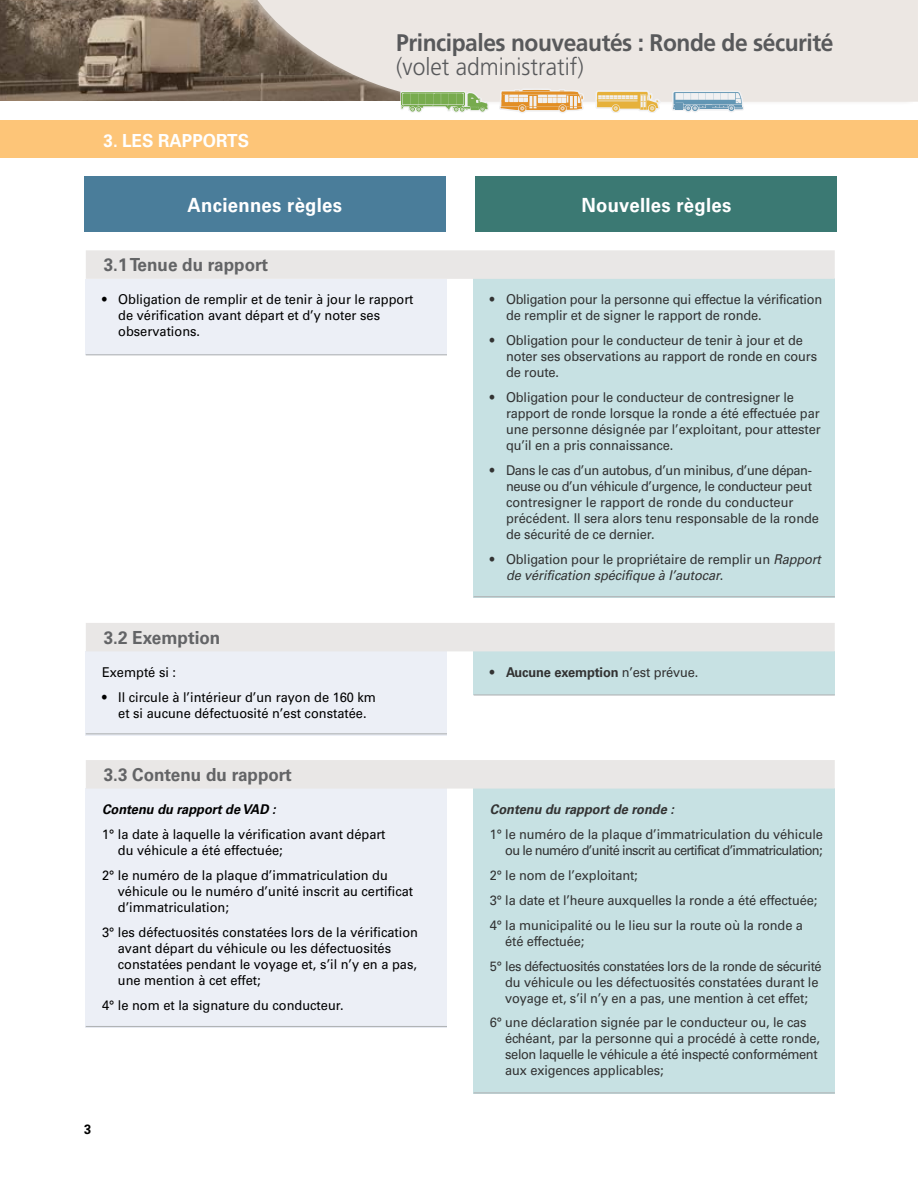
<style>
.page{position:relative;width:918px;height:1188px;background:#fff}
.page>*{position:absolute;margin:0;border:0;box-sizing:border-box;transform-origin:0 0}
.t1{font:700 24px "Frutiger LT Std";letter-spacing:-.02em;color:#58595b;scale:.95 1}
.t2{font:300 24px "Frutiger LT Std";color:#58595b;scale:.95 1}
.t3{font:700 19.5px "Univers";letter-spacing:.015em;color:#fff;scale:.95 1}
.titre_chapitre_numer{font:700 18px "Univers";color:#636466;scale:.95 1}
.Gros_titre{font:700 18px "Univers";color:#fff;scale:.95 1}
.courant{font:13.5px/16px "Univers";letter-spacing:-.01em;color:#000;scale:.95 1}
.courant-2{font:13.5px/16px "Univers";letter-spacing:-.05em;color:#000;text-align:right;scale:.95 1}
.courant-3{font:13.5px/25px "Univers";letter-spacing:-.03em;color:#000;scale:.95 1}
.sous_titre_noir{font:italic 700 13.5px "Univers";color:#000;scale:.95 1}
.abcd_-_sous_titre{font:700 13.5px "Univers";letter-spacing:-.01em;color:#000;scale:.95 1}
.s1{font-style:italic}
.s2{font-weight:400}
</style>
<div class="page">
<div style="left:84px;top:176px;width:361px;height:56px;background:#4a7d9a"></div>
<div style="left:476px;top:176px;width:361px;height:56px;background:#3b7973"></div>
<img style="left:0;top:0;width:225px;height:100px">
<div style="left:225px;top:0;width:691px;height:105px;background:#c7beb4;opacity:.85"></div>
<svg style="left:240px;top:0;width:678px;height:102px;background:#ddd6d1"></svg>
<svg style="left:400px;top:91px;width:89px;height:22px"></svg>
<svg style="left:498px;top:88px;width:87px;height:25px"></svg>
<svg style="left:595px;top:88px;width:66px;height:24px"></svg>
<hr style="left:640px;top:95px;width:3px;height:15px;background:#e8b33b">
<svg style="left:671px;top:90px;width:73px;height:22px"></svg>
<div style="left:86px;top:279px;width:361px;height:75px;background:#eceff6"></div>
<div style="left:86px;top:651px;width:361px;height:85px;background:#eceff6"></div>
<div style="left:86px;top:789px;width:361px;height:239px;background:#eceff6"></div>
<div style="left:474px;top:279px;width:361px;height:319px;background:#c7e1e3"></div>
<div style="left:474px;top:651px;width:361px;height:44px;background:#c7e1e3"></div>
<div style="left:474px;top:788px;width:361px;height:306px;background:#c7e1e3"></div>
<hr style="left:86px;top:354px;width:361px;height:1px;background:#b1b4b6">
<hr style="left:86px;top:733px;width:361px;height:1px;background:#b1b4b6">
<hr style="left:86px;top:1026px;width:361px;height:1px;background:#b1b4b6">
<div style="left:86px;top:250px;width:749px;height:29px;background:#e9e7e6"></div>
<div style="left:86px;top:623px;width:749px;height:28px;background:#e9e7e6"></div>
<div style="left:86px;top:760px;width:749px;height:29px;background:#e9e7e6"></div>
<hr style="left:474px;top:596px;width:361px;height:1px;background:#b1b4b6">
<hr style="left:474px;top:694px;width:361px;height:2px;background:#b1b4b6">
<hr style="left:474px;top:1092px;width:361px;height:1px;background:#b1b4b6">
<div style="left:0;top:120px;width:918px;height:38px;background:#fdc578"></div>
<h1 class="t1" style="left:396px;top:29px;width:462px">Principales nouveautés : Ronde de sécurité</h1>
<h1 class="t2" style="left:396px;top:53px;width:199px">(volet administratif)</h1>
<p class="Gros_titre" style="left:104px;top:130px;width:155px">3. LES RAPPORTS</p>
<h2 class="t3" style="left:188px;top:194px;width:164px">Anciennes règles</h2>
<h2 class="t3" style="left:581px;top:194px;width:159px">Nouvelles règles</h2>
<p class="titre_chapitre_numer" style="left:104px;top:254px;width:174px">3.1 Tenue du rapport</p>
<p class="courant" style="left:118px;top:292px;width:312px;text-indent:-16px">• Obligation de remplir et de tenir à jour le rapport de vérification avant départ et d’y noter ses observations.</p>
<p class="titre_chapitre_numer" style="left:104px;top:627px;width:124px">3.2 Exemption</p>
<p class="courant" style="left:102px;top:664px;width:80px">Exempté si :</p>
<p class="courant" style="left:102px;top:689px;width:290px;text-align:center">• Il circule à l’intérieur d’un rayon de 160 km et si aucune défectuosité n’est constatée.</p>
<p class="courant" style="left:506px;top:291px;width:334px;text-indent:-16px">• Obligation pour la personne qui effectue la vérification de remplir et de signer le rapport de ronde.</p>
<p class="courant" style="left:506px;top:332px;width:329px;text-indent:-16px">• Obligation pour le conducteur de tenir à jour et de noter ses observations au rapport de ronde en cours de route.</p>
<p class="courant" style="left:506px;top:389px;width:333px;text-indent:-16px">• Obligation pour le conducteur de contresigner le rapport de ronde lorsque la ronde a été effectuée par une personne désignée par l’exploitant, pour attester qu’il en a pris connaissance.</p>
<p class="courant" style="left:506px;top:462px;width:331px;text-indent:-16px">• Dans le cas d’un autobus, d’un minibus, d’une dépan&shy;neuse ou d’un véhicule d’urgence, le conducteur peut contresigner le rapport de ronde du conducteur précédent. Il sera alors tenu responsable de la ronde de sécurité de ce dernier.</p>
<p class="courant" style="left:506px;top:551px;width:333px;text-indent:-16px">• Obligation pour le propriétaire de remplir un <span class="s1">Rapport de vérification spécifique à l’autocar</span>.</p>
<p class="abcd_-_sous_titre" style="left:490px;top:664px;width:221px"><span class="s2">•</span> Aucune exemption <span class="s2">n’est prévue.</span></p>
<p class="titre_chapitre_numer" style="left:104px;top:764px;width:199px">3.3 Contenu du rapport</p>
<p class="sous_titre_noir" style="left:102px;top:801px;width:184px">Contenu du rapport de VAD :</p>
<p class="courant" style="left:118px;top:826px;width:283px;text-indent:-16px">1° la date à laquelle la vérification avant départ du véhicule a été effectuée;</p>
<p class="courant" style="left:118px;top:867px;width:312px;text-indent:-16px">2° le numéro de la plaque d’immatriculation du véhicule ou le numéro d’unité inscrit au certificat d’immatriculation;</p>
<p class="courant" style="left:118px;top:924px;width:318px;text-indent:-16px">3° les défectuosités constatées lors de la vérification avant départ du véhicule ou les défectuosités constatées pendant le voyage et, s’il n’y en a pas, une mention à cet effet;</p>
<p class="courant" style="left:102px;top:997px;width:256px">4° le nom et la signature du conducteur.</p>
<p class="abcd_-_sous_titre" style="left:84px;top:1122px;width:9px">3</p>
<p class="sous_titre_noir" style="left:490px;top:801px;width:195px">Contenu du rapport de ronde :</p>
<p class="courant-2" style="left:490px;top:826px;width:352px">1° le numéro de la plaque d’immatriculation du véhicule ou le numéro d’unité inscrit au certificat d’immatriculation;</p>
<p class="courant" style="left:490px;top:862px;width:346px;line-height:25px">2° le nom de l’exploitant;<br>3° la date et l’heure auxquelles la ronde a été effectuée;<br>4° la municipalité ou le lieu sur la route où la ronde a</p>
<p class="courant-3" style="left:490px;top:928px;width:351px;text-indent:15px">été effectuée;<br>5° les défectuosités constatées lors de la ronde de sécurité</p>
<p class="courant" style="left:505px;top:974px;width:331px">du véhicule ou les défectuosités constatées durant le voyage et, s’il n’y en a pas, une mention à cet effet;</p>
<p class="courant" style="left:505px;top:1015px;width:333px;text-indent:-15px">6° une déclaration signée par le conducteur ou, le cas échéant, par la personne qui a procédé à cette ronde, selon laquelle le véhicule a été inspecté conformément aux exigences applicables;</p>
</div>
